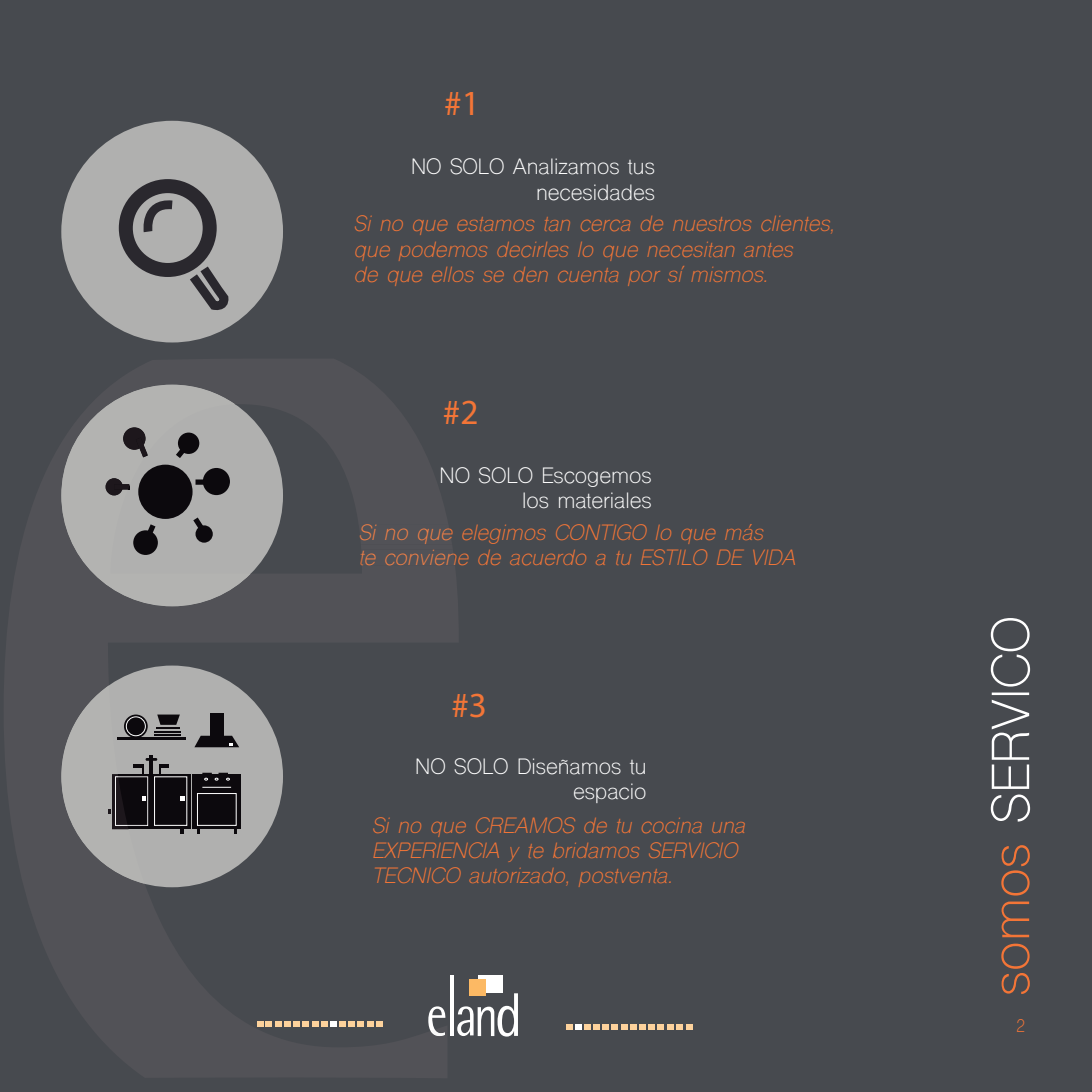
<style>
.page{position:relative;width:1092px;height:1092px;background:#fff}
.page>*{position:absolute;margin:0;border:0;box-sizing:border-box;transform-origin:0 0}
.t1{font:50.75px "Shree Dev 0714";color:#fff}
.t2{font:35.35px "Myriad Pro";color:#f37537}
.t3{font:italic 21px/25.2px "Shree Dev 0714";color:#f37537}
.t4{font:21px/25.2px "Shree Dev 0714";color:#fff;text-align:right}
.t5{font:17.5px "Shree Dev 0714";color:#f37537;scale:.89 1}
.s1{color:#f37537}
</style>
<div class="page">
<div style="left:0;top:0;width:1091px;height:1091px;background:#474a4f"></div>
<div style="left:61px;top:121px;width:222px;height:221px;background:#b0b0af;border-radius:50%"></div>
<svg style="left:126px;top:186px;width:84px;height:84px"></svg>
<div style="left:119px;top:179px;width:98px;height:98px;border:14px solid #2a282e;border-radius:50%"></div>
<svg style="left:181px;top:260px;width:51px;height:72px"></svg>
<svg style="left:139px;top:197px;width:43px;height:43px"></svg>
<svg style="left:459px;top:993px;width:59px;height:43px"></svg>
<svg style="left:566px;top:1024px;width:126px;height:5px"></svg>
<div style="left:478px;top:974px;width:24px;height:18px;background:#fff"></div>
<div style="left:469px;top:979px;width:16px;height:16px;background:#fcb964"></div>
<svg style="left:4px;top:359px;width:455px;height:719px"></svg>
<svg style="left:61px;top:384px;width:190px;height:222px"></svg>
<svg style="left:428px;top:1006px;width:17px;height:29px"></svg>
<svg style="left:61px;top:685px;width:124px;height:198px;background:#848384"></svg>
<div style="left:360px;top:524px;width:95px;height:41px;background:#525257"></div>
<h2 class="t2" style="left:444px;top:82px;width:37px">#1</h2>
<p class="t4" style="left:411px;top:157px;width:245px">NO SOLO Analizamos tus necesidades</p>
<p class="t3" style="left:353px;top:214px;width:482px">Si no que estamos tan cerca de nuestros clientes, que podemos decirles lo que necesitan antes<br>de que ellos se den cuenta por sí mismos.</p>
<h2 class="t2" style="left:443px;top:390px;width:37px">#2</h2>
<p class="t4" style="left:439px;top:465px;width:214px">NO SOLO Escogemos los materiales</p>
<p class="t3" style="left:358px;top:522px;width:438px">Si no que elegimos CONTIGO lo que más<br>te conviene de acuerdo a tu ESTILO DE VIDA</p>
<h2 class="t2" style="left:451px;top:683px;width:37px">#3</h2>
<p class="t4" style="left:415px;top:755px;width:233px">NO SOLO Diseñamos tu espacio</p>
<p class="t3" style="left:372px;top:815px;width:375px">Si no que CREAMOS de tu cocina una<br>EXPERIENCIA y te bridamos SERVICIO<br>TECNICO autorizado, postventa.</p>
<h1 class="t1" style="left:980px;top:995px;width:381px;rotate:-90deg"><span class="s1">somos</span> SERVICO</h1>
<p class="t5" style="left:1015px;top:1014px;width:12px">2</p>
</div>
